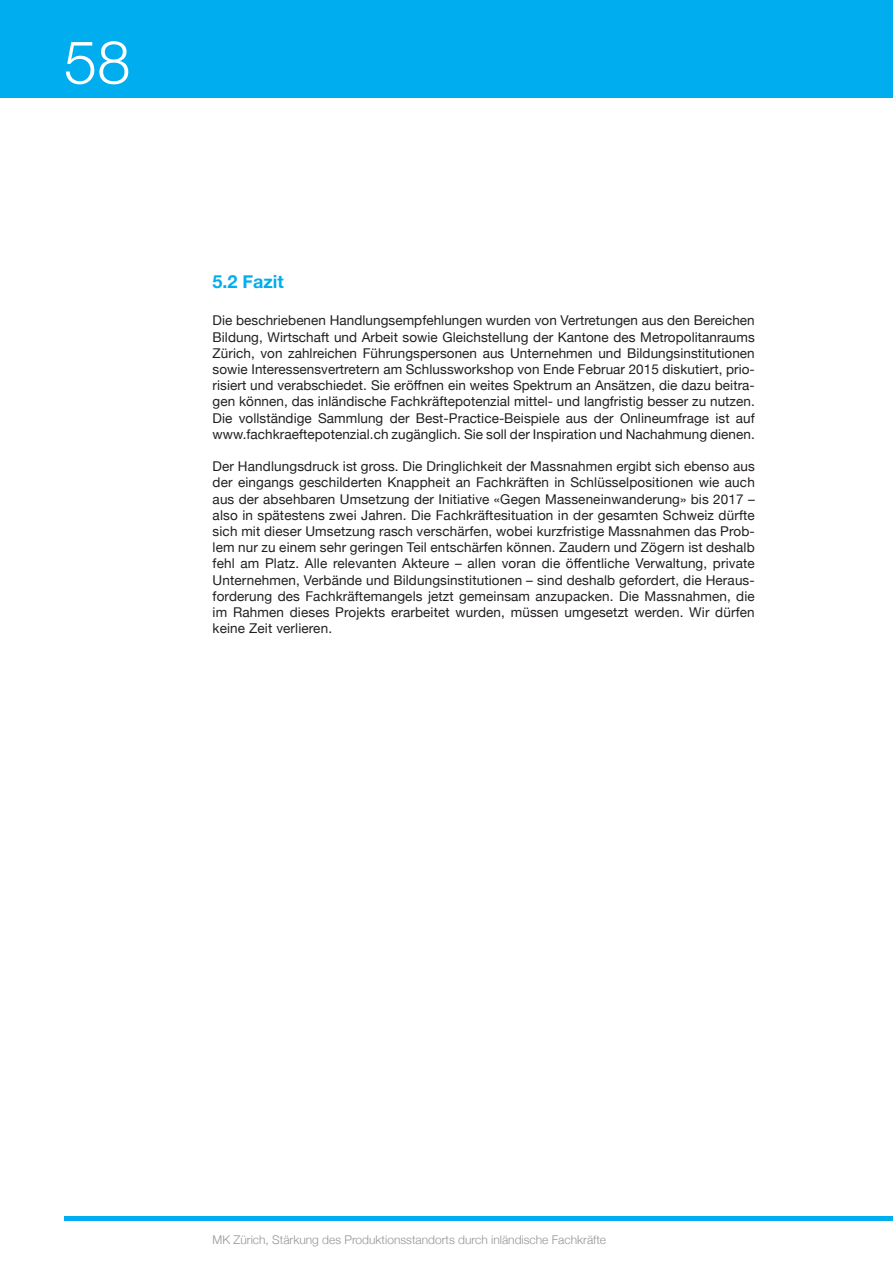
<style>
.page{position:relative;width:893px;height:1263px;background:#fff}
.page>*{position:absolute;margin:0;border:0;box-sizing:border-box;transform-origin:0 0}
.t1{font:300 60px "Helvetica Neue";color:#fff}
.t2{font:700 18px "Helvetica Neue";color:#00aeef}
.t3{font:13.5px/16.2px "Helvetica Neue";letter-spacing:.005em;color:#231f20;text-align:justify}
.t4{font:300 12px "Helvetica Neue";color:#939598}
</style>
<div class="page">
<div style="left:0;top:0;width:893px;height:97px;background:#00aeef"></div>
<hr style="left:64px;top:1216px;width:829px;height:4px;background:#00aeef">
<h1 class="t1" style="left:64px;top:14px;width:68px">58</h1>
<h2 class="t2" style="left:213px;top:267px;width:73px">5.2 Fazit</h2>
<p class="t3" style="left:213px;top:313px;width:544px">Die beschriebenen Handlungsempfehlungen wurden von Vertretungen aus den Bereichen Bildung, Wirtschaft und Arbeit sowie Gleichstellung der Kantone des Metropolitanraums Zürich, von zahlreichen Führungspersonen aus Unternehmen und Bildungsinstitutionen sowie Interessensvertretern am Schlussworkshop von Ende Februar 2015 diskutiert, prio&shy;risiert und verabschiedet. Sie eröffnen ein weites Spektrum an Ansätzen, die dazu beitra&shy;gen können, das inländische Fachkräftepotenzial mittel- und langfristig besser zu nutzen.<br>Die vollständige Sammlung der Best-Practice-Beispiele aus der Onlineumfrage ist auf www.fachkraeftepotenzial.ch zugänglich. Sie soll der Inspiration und Nachahmung dienen.</p>
<p class="t3" style="left:213px;top:459px;width:544px">Der Handlungsdruck ist gross. Die Dringlichkeit der Massnahmen ergibt sich ebenso aus der eingangs geschilderten Knappheit an Fachkräften in Schlüsselpositionen wie auch aus der absehbaren Umsetzung der Initiative «Gegen Masseneinwanderung» bis 2017 – also in spätestens zwei Jahren. Die Fachkräftesituation in der gesamten Schweiz dürfte sich mit dieser Umsetzung rasch verschärfen, wobei kurzfristige Massnahmen das Prob&shy;lem nur zu einem sehr geringen Teil entschärfen können. Zaudern und Zögern ist deshalb fehl am Platz. Alle relevanten Akteure – allen voran die öffentliche Verwaltung, private Unternehmen, Verbände und Bildungsinstitutionen – sind deshalb gefordert, die Heraus&shy;forderung des Fachkräftemangels jetzt gemeinsam anzupacken. Die Massnahmen, die im Rahmen dieses Projekts erarbeitet wurden, müssen umgesetzt werden. Wir dürfen keine Zeit verlieren.</p>
<p class="t4" style="left:213px;top:1230px;width:395px">MK Zürich, Stärkung des Produktionsstandorts durch inländische Fachkräfte</p>
</div>
